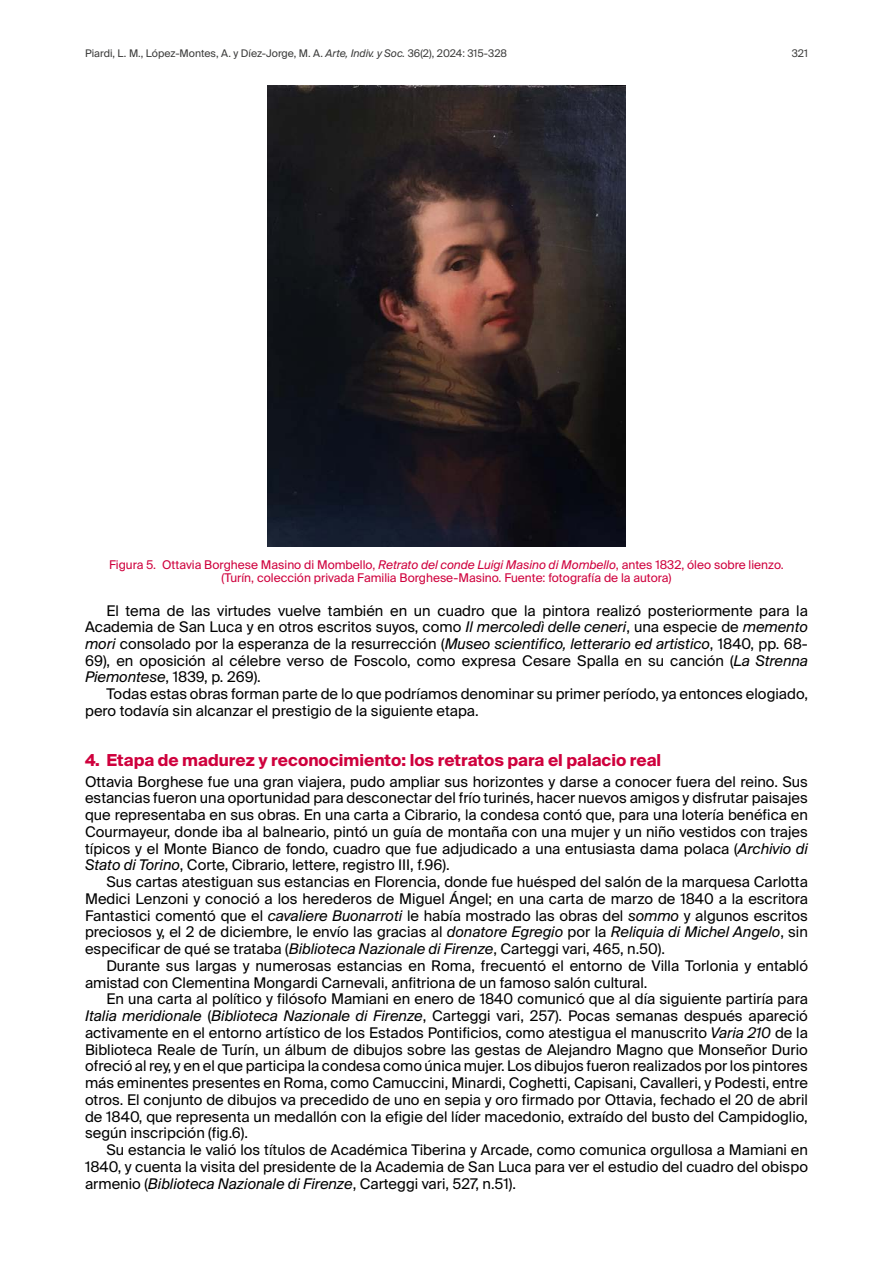
<style>
.page{position:relative;width:893px;height:1263px;background:#fff}
.page>*{position:absolute;margin:0;border:0;box-sizing:border-box;transform-origin:0 0}
.Epigrafe_1_Nivel_ES{font:700 16.5px "Suisse Intl";color:#cf003d}
.Normal_1er_parr{font:14.7px/16.8px "Suisse Intl";color:#000;text-align:justify}
.Título_elemento{font:12px/13.8px "Suisse Intl";color:#cf003d;text-align:center}
.t1{font:10.5px "Suisse Intl";color:#3c3c3b}
.s1{font-style:italic}
</style>
<div class="page">
<img style="left:268px;top:85px;width:357px;height:461px">
<p class="t1" style="left:85px;top:47px;width:424px">Piardi, L. M., López-Montes, A. y Díez-Jorge, M. A. <span class="s1">Arte, Indiv. y Soc.</span> 36(2), 2024: 315-328</p>
<p class="t1" style="left:792px;top:47px;width:18px">321</p>
<p class="Título_elemento" style="left:109px;top:557px;width:676px">Figura 5. Ottavia Borghese Masino di Mombello, <span class="s1">Retrato del conde Luigi Masino di Mombello</span>, antes 1832, óleo sobre lienzo. (Turín, colección privada Familia Borghese-Masino. Fuente: fotografía de la autora)</p>
<p class="Normal_1er_parr" style="left:85px;top:602px;width:724px;text-indent:21px">El tema de las virtudes vuelve también en un cuadro que la pintora realizó posteriormente para la Academia de San Luca y en otros escritos suyos, como <span class="s1">Il mercoledì delle ceneri</span>, una especie de <span class="s1">memento mori</span> consolado por la esperanza de la resurrección (<span class="s1">Museo scientifico, letterario ed artistico</span>, 1840, pp. 68- 69), en oposición al célebre verso de Foscolo, como expresa Cesare Spalla en su canción (<span class="s1">La Strenna Piemontese</span>, 1839, p. 269).</p>
<p class="Normal_1er_parr" style="left:85px;top:686px;width:724px;text-indent:21px">Todas estas obras forman parte de lo que podríamos denominar su primer período, ya entonces elogiado, pero todavía sin alcanzar el prestigio de la siguiente etapa.</p>
<p class="Epigrafe_1_Nivel_ES" style="left:85px;top:750px;width:578px">4. Etapa de madurez y reconocimiento: los retratos para el palacio real</p>
<p class="Normal_1er_parr" style="left:85px;top:773px;width:724px">Ottavia Borghese fue una gran viajera, pudo ampliar sus horizontes y darse a conocer fuera del reino. Sus estancias fueron una oportunidad para desconectar del frío turinés, hacer nuevos amigos y disfrutar paisajes que representaba en sus obras. En una carta a Cibrario, la condesa contó que, para una lotería benéfica en Courmayeur, donde iba al balneario, pintó un guía de montaña con una mujer y un niño vestidos con trajes típicos y el Monte Bianco de fondo, cuadro que fue adjudicado a una entusiasta dama polaca (<span class="s1">Archivio di Stato di Torino</span>, Corte, Cibrario, lettere, registro III, f.96).</p>
<p class="Normal_1er_parr" style="left:85px;top:874px;width:724px;text-indent:21px">Sus cartas atestiguan sus estancias en Florencia, donde fue huésped del salón de la marquesa Carlotta Medici Lenzoni y conoció a los herederos de Miguel Ángel; en una carta de marzo de 1840 a la escritora Fantastici comentó que el <span class="s1">cavaliere Buonarroti</span> le había mostrado las obras del <span class="s1">sommo</span> y algunos escritos preciosos y, el 2 de diciembre, le envío las gracias al <span class="s1">donatore Egregio</span> por la <span class="s1">Reliquia di Michel Angelo</span>, sin especificar de qué se trataba (<span class="s1">Biblioteca Nazionale di Firenze</span>, Carteggi vari, 465, n.50).</p>
<p class="Normal_1er_parr" style="left:85px;top:957px;width:724px;text-indent:21px">Durante sus largas y numerosas estancias en Roma, frecuentó el entorno de Villa Torlonia y entabló amistad con Clementina Mongardi Carnevali, anfitriona de un famoso salón cultural.</p>
<p class="Normal_1er_parr" style="left:85px;top:991px;width:724px;text-indent:21px">En una carta al político y filósofo Mamiani en enero de 1840 comunicó que al día siguiente partiría para <span class="s1">Italia meridionale</span> (<span class="s1">Biblioteca Nazionale di Firenze</span>, Carteggi vari, 257). Pocas semanas después apareció activamente en el entorno artístico de los Estados Pontificios, como atestigua el manuscrito <span class="s1">Varia 210</span> de la Biblioteca Reale de Turín, un álbum de dibujos sobre las gestas de Alejandro Magno que Monseñor Durio ofreció al rey, y en el que participa la condesa como única mujer. Los dibujos fueron realizados por los pintores más eminentes presentes en Roma, como Camuccini, Minardi, Coghetti, Capisani, Cavalleri, y Podesti, entre otros. El conjunto de dibujos va precedido de uno en sepia y oro firmado por Ottavia, fechado el 20 de abril de 1840, que representa un medallón con la efigie del líder macedonio, extraído del busto del Campidoglio, según inscripción (fig.6).</p>
<p class="Normal_1er_parr" style="left:85px;top:1141px;width:724px;text-indent:21px">Su estancia le valió los títulos de Académica Tiberina y Arcade, como comunica orgullosa a Mamiani en 1840, y cuenta la visita del presidente de la Academia de San Luca para ver el estudio del cuadro del obispo armenio (<span class="s1">Biblioteca Nazionale di Firenze</span>, Carteggi vari, 527, n.51).</p>
</div>
